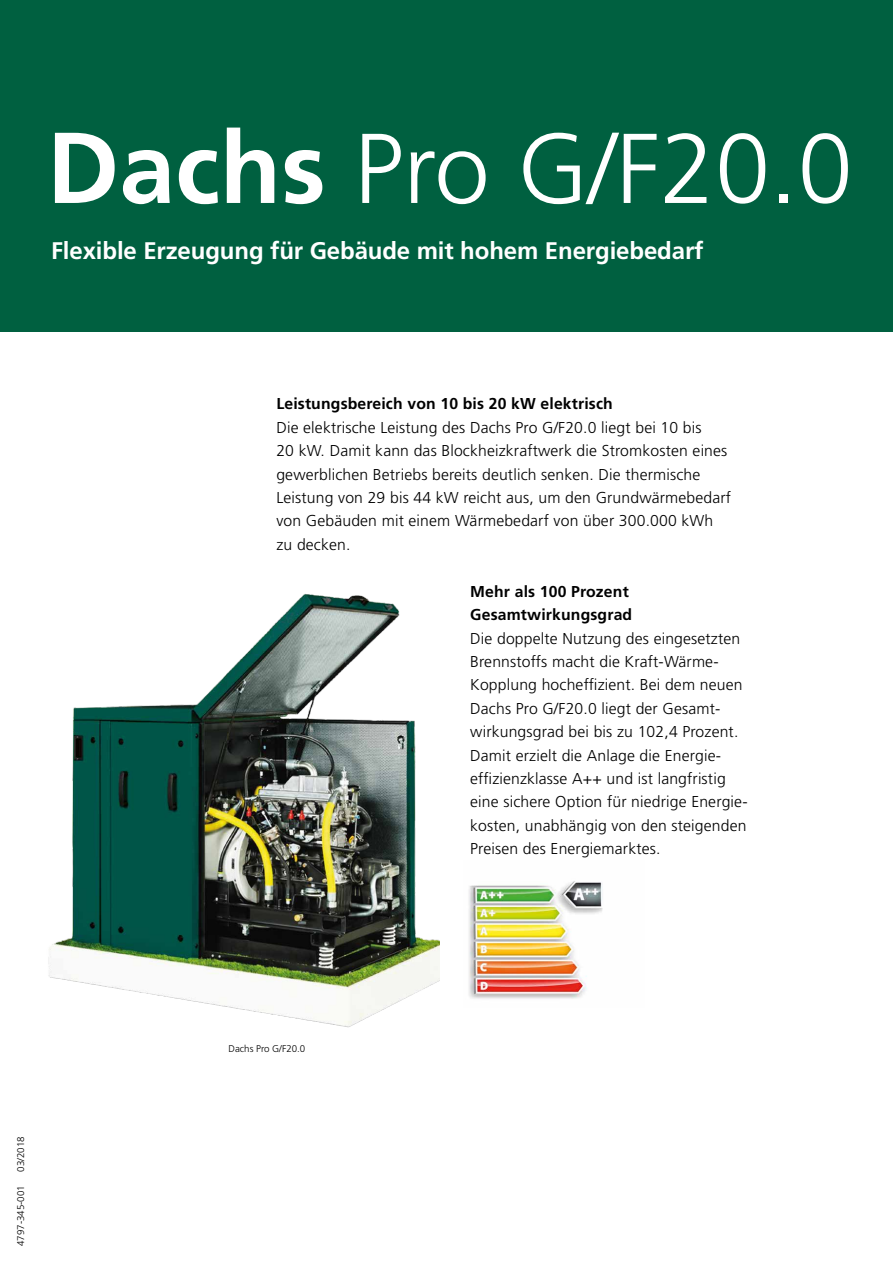
<style>
.page{position:relative;width:893px;height:1263px;background:#fff}
.page>*{position:absolute;margin:0;border:0;box-sizing:border-box;transform-origin:0 0}
.t1{font:300 99px "Frutiger LT Std";color:#fff}
.t2{font:700 24px "Frutiger LT Std";letter-spacing:-.005em;color:#fff}
.t3{font:300 15.75px/23.4px "Frutiger LT Std";letter-spacing:.01em;color:#000}
.t4{font:700 15.75px/23.4px "Frutiger LT Std";letter-spacing:.01em;color:#000}
.t5{font:300 9.75px "Frutiger LT Std";color:#000}
.s1{font-weight:700;font-size:100.5px}
</style>
<div class="page">
<div style="left:0;top:0;width:893px;height:332px;background:#006040"></div>
<img style="left:48px;top:594px;width:392px;height:434px">
<img style="left:469px;top:881px;width:134px;height:118px">
<h1 class="t1" style="left:47px;top:113px;width:807px"><span class="s1">Dachs</span> Pro G/F20.0</h1>
<h2 class="t2" style="left:51px;top:236px;width:654px">Flexible Erzeugung für Gebäude mit hohem Energiebedarf</h2>
<p class="t4" style="left:276px;top:392px;width:338px">Leistungsbereich von 10 bis 20 kW elektrisch</p>
<p class="t3" style="left:276px;top:416px;width:456px">Die elektrische Leistung des Dachs Pro G/F20.0 liegt bei 10 bis<br>20 kW. Damit kann das Blockheizkraftwerk die Stromkosten eines gewerblichen Betriebs bereits deutlich senken. Die thermische Leistung von 29 bis 44 kW reicht aus, um den Grundwärmebedarf von Gebäuden mit einem Wärmebedarf von über 300.000 kWh zu decken.</p>
<p class="t4" style="left:470px;top:580px;width:163px">Mehr als 100 Prozent<br>Gesamtwirkungsgrad</p>
<p class="t3" style="left:470px;top:627px;width:279px">Die doppelte Nutzung des eingesetzten Brennstoffs macht die Kraft-Wärme-Kopplung hocheffizient. Bei dem neuen Dachs Pro G/F20.0 liegt der Gesamt&shy;wirkungsgrad bei bis zu 102,4 Prozent.<br>Damit erzielt die Anlage die Energie&shy;effizienzklasse A++ und ist langfristig eine sichere Option für niedrige Energie&shy;kosten, unabhängig von den steigenden Preisen des Energiemarktes.</p>
<p class="t5" style="left:15px;top:1172px;width:37px;rotate:-90deg">03/2018</p>
<p class="t5" style="left:15px;top:1246px;width:62px;rotate:-90deg">4797-345-001</p>
<p class="t5" style="left:229px;top:1043px;width:78px">Dachs Pro G/F20.0</p>
</div>
